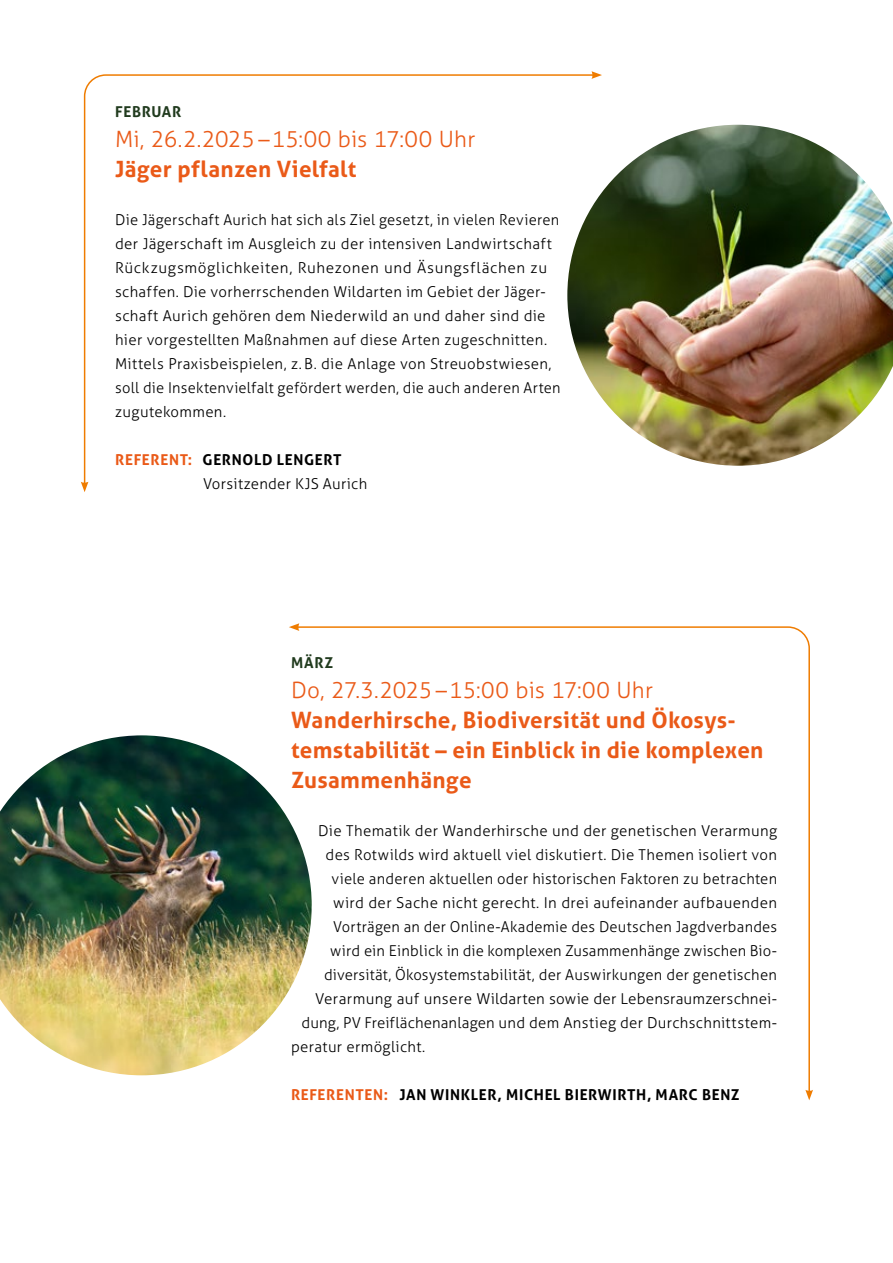
<style>
.page{position:relative;width:893px;height:1263px;background:#fff}
.page>*{position:absolute;margin:0;border:0;box-sizing:border-box;transform-origin:0 0}
.t1{font:700 22.5px/30px "Aller";letter-spacing:.01em;color:#ea5a18}
.t2{font:300 22.5px "Aller";color:#ea5a18}
.t3{font:300 15px/24px "Aller";letter-spacing:.02em;color:#000}
.t4{font:700 15px "Aller";letter-spacing:.045em;color:#000}
.t5{font:700 15px "Aller";letter-spacing:.045em;color:#213b1e}
.s1{font-weight:700;color:#ea5a18}
.s2{font-weight:700}
.s3{color:#ea5a18}
</style>
<div class="page">
<img style="left:595px;top:124px;width:298px;height:342px">
<img style="left:0;top:735px;width:296px;height:341px">
<svg style="left:83px;top:74px;width:512px;height:409px"></svg>
<svg style="left:81px;top:482px;width:7px;height:10px"></svg>
<svg style="left:591px;top:71px;width:11px;height:8px"></svg>
<svg style="left:296px;top:626px;width:514px;height:464px"></svg>
<svg style="left:805px;top:1090px;width:8px;height:10px"></svg>
<svg style="left:289px;top:623px;width:10px;height:8px"></svg>
<p class="t5" style="left:115px;top:102px;width:68px">FEBRUAR</p>
<h1 class="t2" style="left:115px;top:126px;width:362px">Mi, 26.2.2025 –15:00 bis 17:00 Uhr</h1>
<h1 class="t1" style="left:115px;top:154px;width:243px">Jäger pflanzen Vielfalt</h1>
<p class="t3" style="left:115px;top:208px;width:447px">Die Jägerschaft Aurich hat sich als Ziel gesetzt, in vielen Revieren der Jägerschaft im Ausgleich zu der intensiven Landwirtschaft Rückzugsmöglichkeiten, Ruhezonen und Äsungsflächen zu schaffen. Die vorherrschenden Wildarten im Gebiet der Jäger&shy;schaft Aurich gehören dem Niederwild an und daher sind die hier vorgestellten Maßnahmen auf diese Arten zugeschnitten.<br>Mittels Praxisbeispielen, z. B. die Anlage von Streuobstwiesen, soll die Insektenvielfalt gefördert werden, die auch anderen Arten zugutekommen.</p>
<p class="t3" style="left:203px;top:448px;width:166px;text-indent:-88px"><span class="s1">REFERENT:</span> <span class="s2">GERNOLD LENGERT<br></span>Vorsitzender KJS Aurich</p>
<p class="t5" style="left:291px;top:653px;width:44px">MÄRZ</p>
<h1 class="t2" style="left:291px;top:676px;width:363px">Do, 27.3.2025 –15:00 bis 17:00 Uhr</h1>
<h1 class="t1" style="left:291px;top:705px;width:474px">Wanderhirsche, Biodiversität und Ökosys&shy;temstabilität – ein Einblick in die komplexen<br>Zusammenhänge</h1>
<p class="t3" style="left:318px;top:819px;width:460px">Die Thematik der Wanderhirsche und der genetischen Verarmung</p>
<p class="t3" style="left:326px;top:843px;width:453px">des Rotwilds wird aktuell viel diskutiert. Die Themen isoliert von</p>
<p class="t3" style="left:332px;top:867px;width:447px">viele anderen aktuellen oder historischen Faktoren zu betrachten</p>
<p class="t3" style="left:333px;top:891px;width:445px">wird der Sache nicht gerecht. In drei aufeinander aufbauenden</p>
<p class="t3" style="left:333px;top:915px;width:446px">Vorträgen an der Online-Akademie des Deutschen Jagdverbandes</p>
<p class="t3" style="left:330px;top:939px;width:447px">wird ein Einblick in die komplexen Zusammenhänge zwischen Bio-</p>
<p class="t3" style="left:324px;top:963px;width:455px">diversität, Ökosystemstabilität, der Auswirkungen der genetischen</p>
<p class="t3" style="left:315px;top:987px;width:464px">Verarmung auf unsere Wildarten sowie der Lebensraumzerschnei-</p>
<p class="t3" style="left:302px;top:1011px;width:477px">dung, PV Freiflächenanlagen und dem Anstieg der Durchschnittstem-</p>
<p class="t3" style="left:291px;top:1035px;width:136px">peratur ermöglicht.</p>
<p class="t4" style="left:291px;top:1085px;width:450px"><span class="s3">REFERENTEN:</span> JAN WINKLER, MICHEL BIERWIRTH, MARC BENZ</p>
</div>
